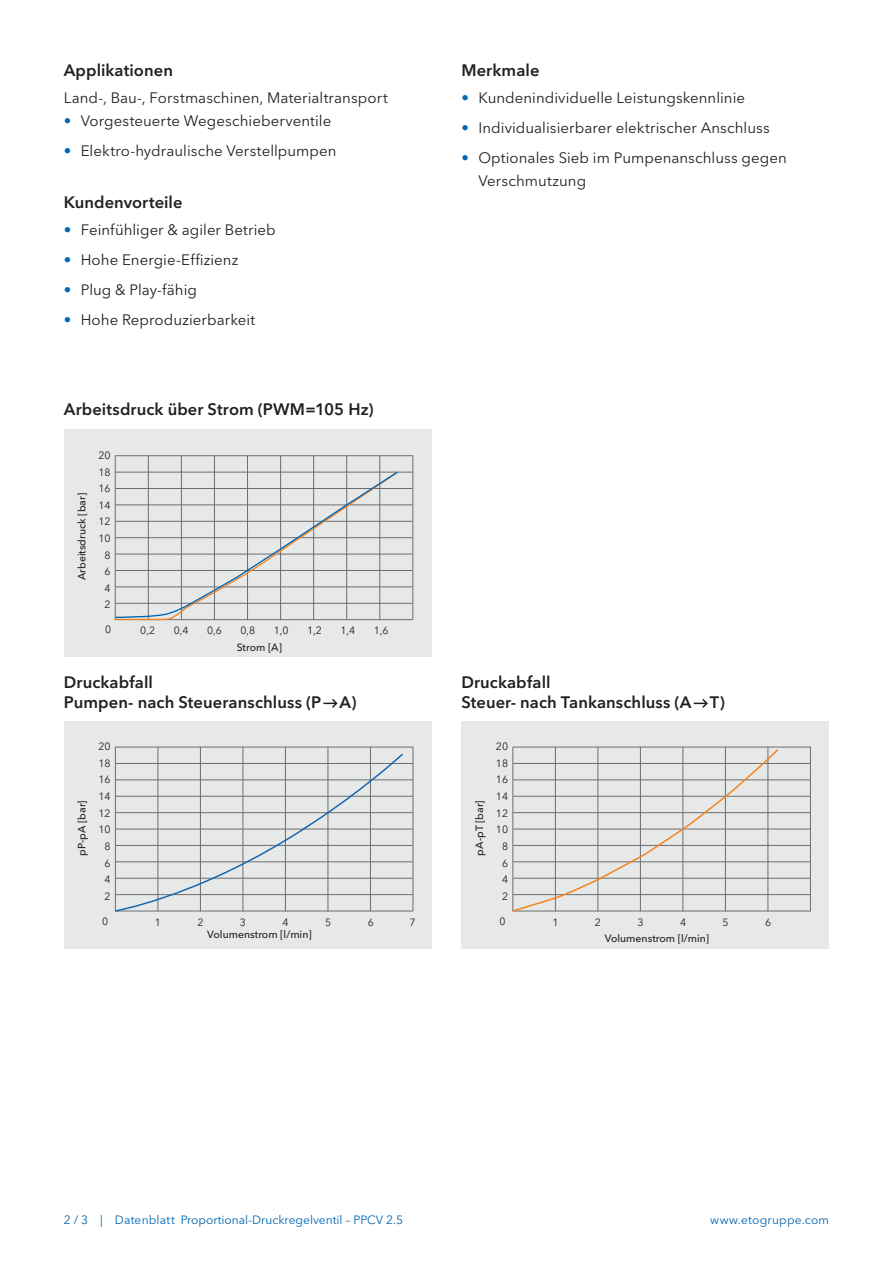
<style>
.page{position:relative;width:893px;height:1263px;background:#fff}
.page>*{position:absolute;margin:0;border:0;box-sizing:border-box;transform-origin:0 0}
.t1{font:600 16.5px/19.5px "Avenir Next LT Pro";letter-spacing:.005em;color:#231f20}
.t2{font:15px/22.5px "Avenir Next LT Pro";letter-spacing:.005em;color:#231f20}
.t3{font:12px "Avenir Next LT Pro";color:#0166b3}
.t4{font:12px "Avenir Next LT Pro";letter-spacing:.02em;color:#0166b3}
.t5{font:10.5px/16.6px "Avenir Next LT Pro";color:#231f20}
.t6{font:500 10.5px "Avenir Next LT Pro";color:#231f20}
.s1{color:#0166b3}
</style>
<div class="page">
<div style="left:461px;top:721px;width:368px;height:227px;background:#e7e9e8"></div>
<hr style="left:513px;top:911px;width:297px;height:1px;background:#6c6d70">
<hr style="left:513px;top:894px;width:297px;height:1px;background:#6c6d70">
<hr style="left:513px;top:878px;width:297px;height:1px;background:#6c6d70">
<hr style="left:513px;top:861px;width:297px;height:1px;background:#6c6d70">
<hr style="left:513px;top:845px;width:297px;height:1px;background:#6c6d70">
<hr style="left:513px;top:829px;width:297px;height:1px;background:#6c6d70">
<hr style="left:513px;top:812px;width:297px;height:1px;background:#6c6d70">
<hr style="left:513px;top:796px;width:297px;height:1px;background:#6c6d70">
<hr style="left:513px;top:779px;width:297px;height:1px;background:#6c6d70">
<hr style="left:513px;top:763px;width:297px;height:1px;background:#6c6d70">
<hr style="left:513px;top:747px;width:297px;height:1px;background:#6c6d70">
<hr style="left:810px;top:747px;width:1px;height:164px;background:#6c6d70">
<div style="left:64px;top:429px;width:368px;height:228px;background:#e7e9e8"></div>
<svg style="left:323px;top:699px;width:15px;height:9px"></svg>
<svg style="left:694px;top:699px;width:14px;height:9px"></svg>
<hr style="left:115px;top:455px;width:1px;height:165px;background:#6c6d70">
<hr style="left:116px;top:619px;width:297px;height:1px;background:#6c6d70">
<hr style="left:116px;top:603px;width:297px;height:1px;background:#6c6d70">
<hr style="left:116px;top:587px;width:297px;height:1px;background:#6c6d70">
<hr style="left:116px;top:570px;width:297px;height:1px;background:#6c6d70">
<hr style="left:116px;top:554px;width:297px;height:1px;background:#6c6d70">
<hr style="left:116px;top:537px;width:297px;height:1px;background:#6c6d70">
<hr style="left:116px;top:521px;width:297px;height:1px;background:#6c6d70">
<hr style="left:116px;top:505px;width:297px;height:1px;background:#6c6d70">
<hr style="left:116px;top:488px;width:297px;height:1px;background:#6c6d70">
<hr style="left:116px;top:472px;width:297px;height:1px;background:#6c6d70">
<hr style="left:116px;top:455px;width:297px;height:1px;background:#6c6d70">
<hr style="left:148px;top:455px;width:1px;height:165px;background:#6c6d70">
<hr style="left:181px;top:455px;width:1px;height:165px;background:#6c6d70">
<hr style="left:214px;top:455px;width:1px;height:165px;background:#6c6d70">
<hr style="left:247px;top:455px;width:1px;height:165px;background:#6c6d70">
<hr style="left:280px;top:455px;width:1px;height:165px;background:#6c6d70">
<hr style="left:313px;top:455px;width:1px;height:165px;background:#6c6d70">
<hr style="left:346px;top:455px;width:1px;height:165px;background:#6c6d70">
<hr style="left:379px;top:455px;width:1px;height:165px;background:#6c6d70">
<hr style="left:413px;top:455px;width:1px;height:165px;background:#6c6d70">
<svg style="left:114px;top:470px;width:286px;height:151px"></svg>
<svg style="left:512px;top:748px;width:268px;height:164px"></svg>
<div style="left:64px;top:721px;width:368px;height:227px;background:#e7e9e8"></div>
<hr style="left:115px;top:747px;width:1px;height:164px;background:#6c6d70">
<hr style="left:116px;top:911px;width:297px;height:1px;background:#6c6d70">
<hr style="left:116px;top:894px;width:297px;height:1px;background:#6c6d70">
<hr style="left:116px;top:878px;width:297px;height:1px;background:#6c6d70">
<hr style="left:116px;top:861px;width:297px;height:1px;background:#6c6d70">
<hr style="left:116px;top:845px;width:297px;height:1px;background:#6c6d70">
<hr style="left:116px;top:829px;width:297px;height:1px;background:#6c6d70">
<hr style="left:116px;top:812px;width:297px;height:1px;background:#6c6d70">
<hr style="left:116px;top:796px;width:297px;height:1px;background:#6c6d70">
<hr style="left:116px;top:779px;width:297px;height:1px;background:#6c6d70">
<hr style="left:116px;top:763px;width:297px;height:1px;background:#6c6d70">
<hr style="left:116px;top:747px;width:297px;height:1px;background:#6c6d70">
<hr style="left:158px;top:747px;width:1px;height:164px;background:#6c6d70">
<hr style="left:200px;top:747px;width:1px;height:164px;background:#6c6d70">
<hr style="left:243px;top:747px;width:1px;height:164px;background:#6c6d70">
<hr style="left:285px;top:747px;width:1px;height:164px;background:#6c6d70">
<hr style="left:328px;top:747px;width:1px;height:164px;background:#6c6d70">
<hr style="left:370px;top:747px;width:1px;height:164px;background:#6c6d70">
<hr style="left:413px;top:747px;width:1px;height:164px;background:#6c6d70">
<svg style="left:114px;top:752px;width:290px;height:160px"></svg>
<p class="t1" style="left:64px;top:61px;width:111px">Applikationen</p>
<p class="t2" style="left:64px;top:87px;width:326px">Land-, Bau-, Forstmaschinen, Materialtransport</p>
<p class="t2" style="left:64px;top:109px;width:269px"><span class="s1">•</span> Vorgesteuerte Wegeschieberventile</p>
<p class="t2" style="left:64px;top:139px;width:274px"><span class="s1">•</span> Elektro-hydraulische Verstellpumpen</p>
<p class="t1" style="left:64px;top:192px;width:120px">Kundenvorteile</p>
<p class="t2" style="left:64px;top:218px;width:214px"><span class="s1">•</span> Feinfühliger &amp; agiler Betrieb</p>
<p class="t2" style="left:64px;top:248px;width:176px"><span class="s1">•</span> Hohe Energie-Effizienz</p>
<p class="t2" style="left:64px;top:278px;width:135px"><span class="s1">•</span> Plug &amp; Play-fähig</p>
<p class="t2" style="left:64px;top:308px;width:193px"><span class="s1">•</span> Hohe Reproduzierbarkeit</p>
<p class="t1" style="left:64px;top:400px;width:311px">Arbeitsdruck über Strom (PWM=105 Hz)</p>
<p class="t5" style="left:98px;top:447px;width:14px">20</p>
<p class="t6" style="left:76px;top:580px;width:89px;rotate:-90deg">Arbeitsdruck [bar]</p>
<p class="t5" style="left:98px;top:463px;width:14px">18</p>
<p class="t5" style="left:98px;top:480px;width:14px;text-align:justify">16<br>14<br>12</p>
<p class="t5" style="left:98px;top:530px;width:14px">10</p>
<p class="t5" style="left:104px;top:547px;width:8px">8</p>
<p class="t5" style="left:104px;top:563px;width:8px">6</p>
<p class="t5" style="left:104px;top:580px;width:8px">4<br>2</p>
<p class="t5" style="left:105px;top:621px;width:8px">0</p>
<p class="t5" style="left:140px;top:622px;width:16px">0,2</p>
<p class="t5" style="left:174px;top:622px;width:16px">0,4</p>
<p class="t5" style="left:207px;top:622px;width:16px">0,6</p>
<p class="t5" style="left:240px;top:622px;width:16px">0,8</p>
<p class="t5" style="left:274px;top:622px;width:16px">1,0</p>
<p class="t5" style="left:307px;top:622px;width:16px">1,2</p>
<p class="t5" style="left:340px;top:622px;width:16px">1,4</p>
<p class="t5" style="left:374px;top:622px;width:16px">1,6</p>
<p class="t6" style="left:237px;top:641px;width:47px">Strom [A]</p>
<p class="t1" style="left:461px;top:61px;width:80px">Merkmale</p>
<p class="t2" style="left:461px;top:87px;width:285px"><span class="s1">•</span> Kundenindividuelle Leistungskennlinie</p>
<p class="t2" style="left:461px;top:117px;width:310px"><span class="s1">•</span> Individualisierbarer elektrischer Anschluss</p>
<p class="t2" style="left:478px;top:147px;width:310px;text-indent:-17px"><span class="s1">•</span> Optionales Sieb im Pumpenanschluss gegen<br>Verschmutzung</p>
<p class="t1" style="left:64px;top:673px;width:294px">Druckabfall<br>Pumpen- nach Steueranschluss (P A)</p>
<p class="t1" style="left:461px;top:673px;width:265px">Druckabfall<br>Steuer- nach Tankanschluss (A T)</p>
<p class="t6" style="left:76px;top:855px;width:57px;rotate:-90deg">pP-pA [bar]</p>
<p class="t5" style="left:98px;top:738px;width:14px">20</p>
<p class="t5" style="left:98px;top:755px;width:14px">18</p>
<p class="t5" style="left:98px;top:771px;width:14px;text-align:justify">16<br>14<br>12</p>
<p class="t5" style="left:98px;top:821px;width:14px">10</p>
<p class="t5" style="left:105px;top:838px;width:8px">8</p>
<p class="t5" style="left:105px;top:854px;width:8px">6</p>
<p class="t5" style="left:105px;top:871px;width:8px">4<br>2</p>
<p class="t5" style="left:102px;top:913px;width:8px">0</p>
<p class="t5" style="left:155px;top:913px;width:8px">1</p>
<p class="t5" style="left:197px;top:913px;width:8px">2</p>
<p class="t5" style="left:240px;top:913px;width:8px">3</p>
<p class="t5" style="left:283px;top:913px;width:8px">4</p>
<p class="t5" style="left:325px;top:913px;width:8px">5</p>
<p class="t5" style="left:368px;top:913px;width:8px">6</p>
<p class="t5" style="left:410px;top:913px;width:8px">7</p>
<p class="t6" style="left:207px;top:928px;width:106px">Volumenstrom [l/min]</p>
<p class="t6" style="left:473px;top:855px;width:57px;rotate:-90deg">pA-pT [bar]</p>
<p class="t5" style="left:496px;top:738px;width:14px">20</p>
<p class="t5" style="left:496px;top:755px;width:14px">18</p>
<p class="t5" style="left:496px;top:771px;width:14px;text-align:justify">16<br>14<br>12</p>
<p class="t5" style="left:496px;top:821px;width:14px">10</p>
<p class="t5" style="left:502px;top:838px;width:8px">8</p>
<p class="t5" style="left:502px;top:854px;width:8px">6</p>
<p class="t5" style="left:502px;top:871px;width:8px">4<br>2</p>
<p class="t5" style="left:500px;top:913px;width:8px">0</p>
<p class="t5" style="left:552px;top:913px;width:8px">1</p>
<p class="t5" style="left:595px;top:913px;width:8px">2</p>
<p class="t5" style="left:637px;top:913px;width:8px">3</p>
<p class="t5" style="left:680px;top:913px;width:8px">4</p>
<p class="t5" style="left:723px;top:913px;width:8px">5</p>
<p class="t5" style="left:765px;top:913px;width:8px">6</p>
<p class="t6" style="left:605px;top:932px;width:106px">Volumenstrom [l/min]</p>
<p class="t3" style="left:64px;top:1213px;width:341px">2 / 3 | Datenblatt Proportional-Druckregelventil – PPCV 2.5</p>
<p class="t4" style="left:710px;top:1213px;width:121px">www.etogruppe.com</p>
</div>
